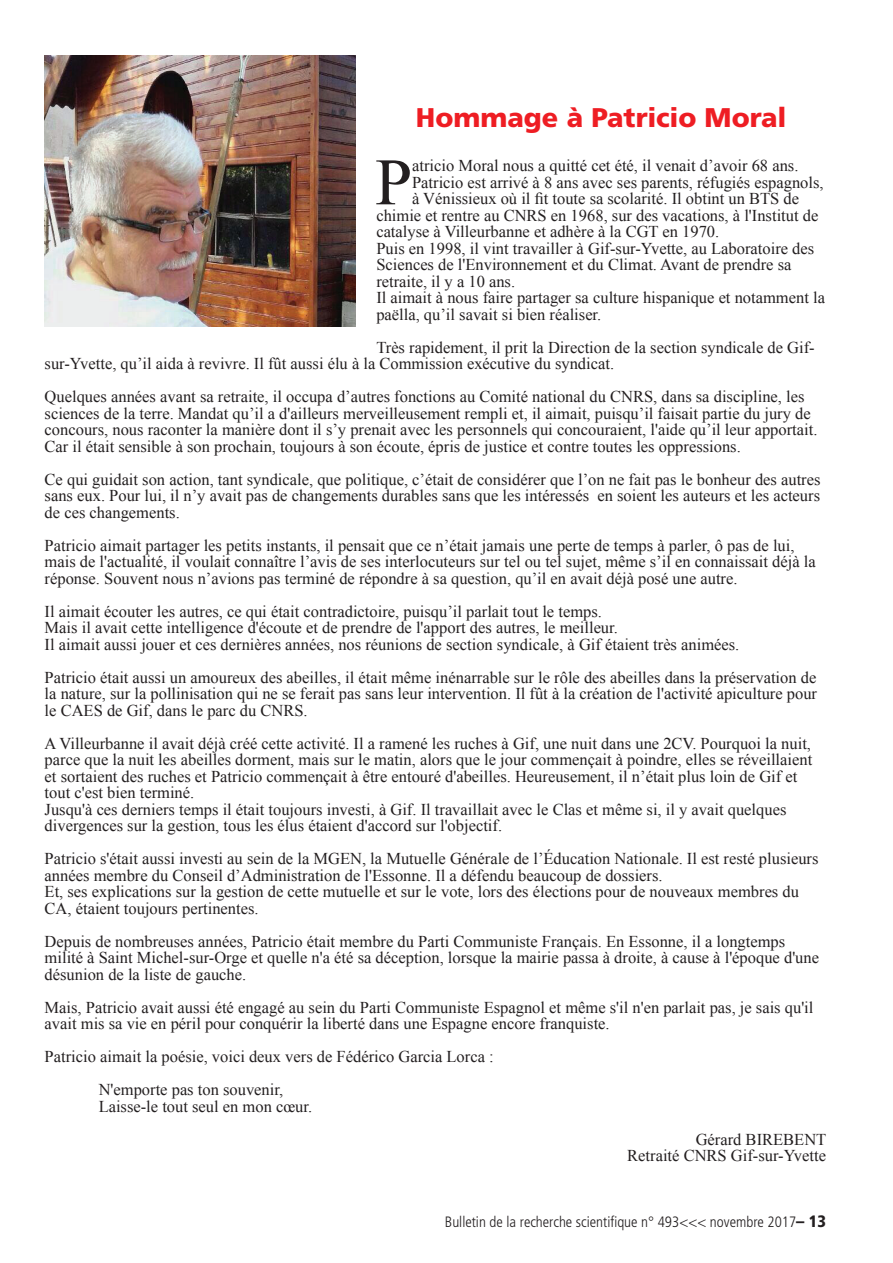
<style>
.page{position:relative;width:893px;height:1263px;background:#fff}
.page>*{position:absolute;margin:0;border:0;box-sizing:border-box;transform-origin:0 0}
.t1{font:66.3px "Times New Roman";color:#231f20}
.t2{font:900 27px "Frutiger LT Std";color:#ee1d23}
.t3{font:16.5px/16.5px "Times New Roman";color:#231f20}
.t4{font:300 condensed 15px "Frutiger LT Std";color:#231f20}
.s1{font-weight:900;font-size:16.5px}
</style>
<div class="page">
<img style="left:45px;top:56px;width:310px;height:270px">
<h2 class="t2" style="left:416px;top:101px;width:372px">Hommage à Patricio Moral</h2>
<h1 class="t1" style="left:375px;top:138px;width:38px">P</h1>
<p class="t3" style="left:412px;top:157px;width:388px">atricio Moral nous a quitté cet été, il venait d’avoir 68 ans.</p>
<p class="t3" style="left:412px;top:174px;width:413px">Patricio est arrivé à 8 ans avec ses parents, réfugiés espagnols,</p>
<p class="t3" style="left:412px;top:190px;width:388px">à Vénissieux où il fit toute sa scolarité. Il obtint un BTS de</p>
<p class="t3" style="left:376px;top:207px;width:444px">chimie et rentre au CNRS en 1968, sur des vacations, à l'Institut de</p>
<p class="t3" style="left:376px;top:223px;width:344px">catalyse à Villeurbanne et adhère à la CGT en 1970.</p>
<p class="t3" style="left:376px;top:240px;width:439px">Puis en 1998, il vint travailler à Gif-sur-Yvette, au Laboratoire des</p>
<p class="t3" style="left:376px;top:256px;width:417px">Sciences de l'Environnement et du Climat. Avant de prendre sa</p>
<p class="t3" style="left:376px;top:273px;width:140px">retraite, il y a 10 ans.</p>
<p class="t3" style="left:376px;top:289px;width:450px">Il aimait à nous faire partager sa culture hispanique et notamment la</p>
<p class="t3" style="left:376px;top:306px;width:226px">paëlla, qu’il savait si bien réaliser.</p>
<p class="t3" style="left:45px;top:339px;width:772px;text-indent:332px">Très rapidement, il prit la Direction de la section syndicale de Gif&shy;sur-Yvette, qu’il aida à revivre. Il fût aussi élu à la Commission exécutive du syndicat.</p>
<p class="t3" style="left:45px;top:388px;width:774px">Quelques années avant sa retraite, il occupa d’autres fonctions au Comité national du CNRS, dans sa discipline, les sciences de la terre. Mandat qu’il a d'ailleurs merveilleusement rempli et, il aimait, puisqu’il faisait partie du jury de concours, nous raconter la manière dont il s’y prenait avec les personnels qui concouraient, l'aide qu’il leur apportait.<br>Car il était sensible à son prochain, toujours à son écoute, épris de justice et contre toutes les oppressions.</p>
<p class="t3" style="left:45px;top:471px;width:777px;text-align:justify">Ce qui guidait son action, tant syndicale, que politique, c’était de considérer que l’on ne fait pas le bonheur des autres sans eux. Pour lui, il n’y avait pas de changements durables sans que les intéressés en soient les auteurs et les acteurs de ces changements.</p>
<p class="t3" style="left:45px;top:537px;width:773px">Patricio aimait partager les petits instants, il pensait que ce n’était jamais une perte de temps à parler, ô pas de lui, mais de l'actualité, il voulait connaître l’avis de ses interlocuteurs sur tel ou tel sujet, même s’il en connaissait déjà la réponse. Souvent nous n’avions pas terminé de répondre à sa question, qu’il en avait déjà posé une autre.</p>
<p class="t3" style="left:45px;top:603px;width:696px">Il aimait écouter les autres, ce qui était contradictoire, puisqu’il parlait tout le temps.<br>Mais il avait cette intelligence d'écoute et de prendre de l'apport des autres, le meilleur.<br>Il aimait aussi jouer et ces dernières années, nos réunions de section syndicale, à Gif étaient très animées.</p>
<p class="t3" style="left:45px;top:669px;width:774px;text-align:justify">Patricio était aussi un amoureux des abeilles, il était même inénarrable sur le rôle des abeilles dans la préservation de la nature, sur la pollinisation qui ne se ferait pas sans leur intervention. Il fût à la création de l'activité apiculture pour le CAES de Gif, dans le parc du CNRS.</p>
<p class="t3" style="left:45px;top:735px;width:769px">A Villeurbanne il avait déjà créé cette activité. Il a ramené les ruches à Gif, une nuit dans une 2CV. Pourquoi la nuit, parce que la nuit les abeilles dorment, mais sur le matin, alors que le jour commençait à poindre, elles se réveillaient et sortaient des ruches et Patricio commençait à être entouré d'abeilles. Heureusement, il n’était plus loin de Gif et tout c'est bien terminé.<br>Jusqu'à ces derniers temps il était toujours investi, à Gif. Il travaillait avec le Clas et même si, il y avait quelques divergences sur la gestion, tous les élus étaient d'accord sur l'objectif.</p>
<p class="t3" style="left:45px;top:850px;width:775px">Patricio s'était aussi investi au sein de la MGEN, la Mutuelle Générale de l’Éducation Nationale. Il est resté plusieurs années membre du Conseil d’Administration de l'Essonne. Il a défendu beaucoup de dossiers.<br>Et, ses explications sur la gestion de cette mutuelle et sur le vote, lors des élections pour de nouveaux membres du CA, étaient toujours pertinentes.</p>
<p class="t3" style="left:45px;top:933px;width:776px">Depuis de nombreuses années, Patricio était membre du Parti Communiste Français. En Essonne, il a longtemps milité à Saint Michel-sur-Orge et quelle n'a été sa déception, lorsque la mairie passa à droite, à cause à l'époque d'une désunion de la liste de gauche.</p>
<p class="t3" style="left:45px;top:999px;width:770px">Mais, Patricio avait aussi été engagé au sein du Parti Communiste Espagnol et même s'il n'en parlait pas, je sais qu'il avait mis sa vie en péril pour conquérir la liberté dans une Espagne encore franquiste.</p>
<p class="t3" style="left:99px;top:1040px;width:397px;line-height:33px;text-indent:-54px">Patricio aimait la poésie, voici deux vers de Fédérico Garcia Lorca :<br>N'emporte pas ton souvenir,</p>
<p class="t3" style="left:99px;top:1098px;width:215px">Laisse-le tout seul en mon cœur.</p>
<p class="t3" style="left:627px;top:1131px;width:201px;text-align:right">Gérard BIREBENT<br>Retraité CNRS Gif-sur-Yvette</p>
<p class="t4" style="left:445px;top:1214px;width:383px">Bulletin de la recherche scientifique n° 493&lt;&lt;&lt; novembre 2017<span class="s1">– 13</span></p>
</div>
